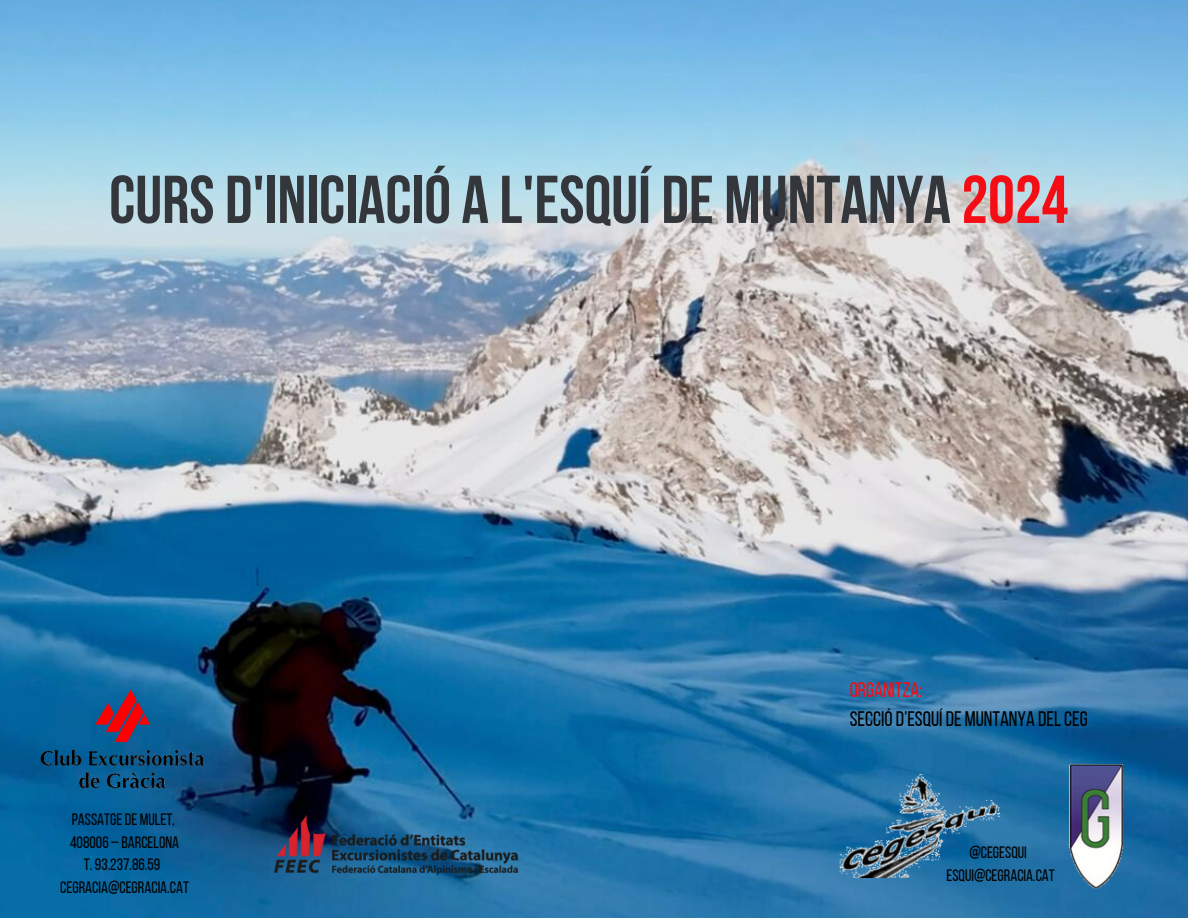
<style>
.page{position:relative;width:1188px;height:918px;background:#fff}
.page>*{position:absolute;margin:0;border:0;box-sizing:border-box;transform-origin:0 0}
.t1{font:700 67.5px "Bebas Neue";color:#33363b}
.t2{font:21px "Bebas Neue";color:#000}
.t3{font:21px "Bebas Neue";color:#f40d14}
.t4{font:16.5px "Bebas Neue";color:#000}
.s1{color:#f40d14}
</style>
<div class="page">
<img style="left:0;top:0;width:1188px;height:918px">
<img style="left:9px;top:635px;width:231px;height:230px">
<img style="left:1066px;top:761px;width:60px;height:130px">
<img style="left:820px;top:774px;width:202px;height:104px">
<img style="left:262px;top:812px;width:268px;height:66px">
<p class="t1" style="left:109px;top:172px;width:961px">CURS D'INICIACIÓ A L'ESQUÍ DE MUNTANYA <span class="s1">2024</span></p>
<p class="t4" style="left:72px;top:813px;width:105px">PASSATGEDE MULET,</p>
<p class="t4" style="left:70px;top:836px;width:111px">408006 – BARCELONA</p>
<p class="t4" style="left:84px;top:858px;width:78px">T. 93.237.86.59</p>
<p class="t4" style="left:60px;top:881px;width:130px">CEGRACIA@CEGRACIA.CAT</p>
<p class="t3" style="left:850px;top:681px;width:74px">ORGANITZA:</p>
<p class="t2" style="left:850px;top:710px;width:240px">SECCIÓD’ESQUÍ DE MUNTANYA DELCEG</p>
<p class="t4" style="left:969px;top:846px;width:59px">@CEGESQUI</p>
<p class="t4" style="left:946px;top:868px;width:110px">ESQUI@CEGRACIA.CAT</p>
</div>
